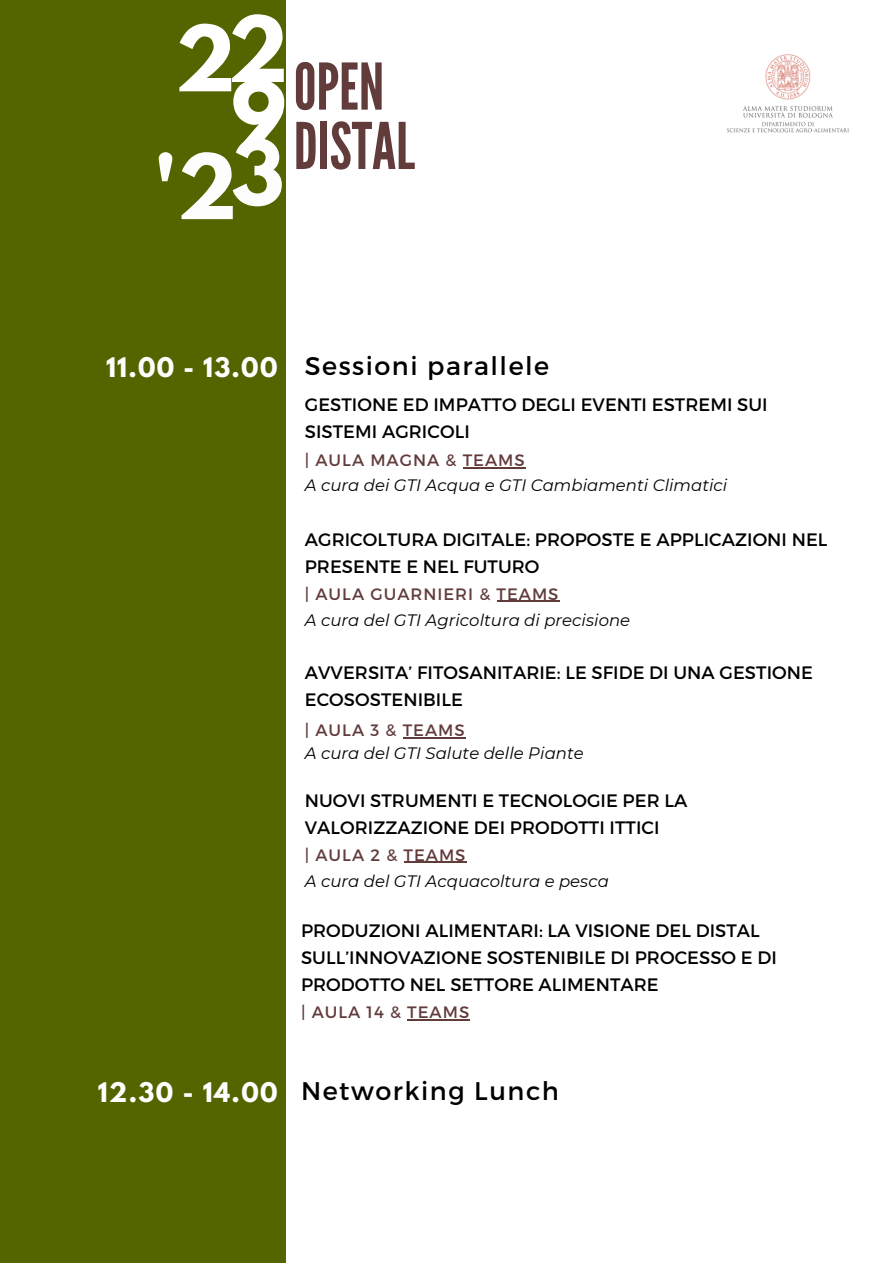
<style>
.page{position:relative;width:893px;height:1264px;background:#fff}
.page>*{position:absolute;margin:0;border:0;box-sizing:border-box;transform-origin:0 0}
.t1{font:700 80.55px "League Spartan";color:#fff}
.t2{font:700 80.1px "League Spartan";color:#fff}
.t3{font:700 79.65px "League Spartan";color:#fdfdfd}
.t4{font:64.2px "League Gothic";color:#623b3b}
.t5{font:25.5px "Montserrat";letter-spacing:.06em;color:#000}
.t6{font:700 24px "League Spartan";letter-spacing:.055em;color:#fefefe}
.t7{font:18px/27px "Montserrat";letter-spacing:.005em;color:#000}
.t8{font:italic 16.5px "Montserrat";letter-spacing:.005em;color:#000}
.t9{font:16.5px "Montserrat";letter-spacing:.06em;color:#623b3b}
</style>
<div class="page">
<div style="left:0;top:0;width:280px;height:1262px;background:#546500"></div>
<img style="left:727px;top:54px;width:121px;height:78px">
<div style="left:280px;top:0;width:6px;height:1262px;background:#546500"></div>
<div style="left:0;top:12px;width:280px;height:293px;background:#546500"></div>
<hr style="left:462px;top:467px;width:63px;height:1px;background:#623b3b">
<hr style="left:407px;top:1019px;width:63px;height:1px;background:#623b3b">
<hr style="left:403px;top:861px;width:63px;height:2px;background:#623b3b">
<hr style="left:496px;top:601px;width:63px;height:1px;background:#623b3b">
<hr style="left:402px;top:737px;width:63px;height:1px;background:#623b3b">
<p class="t1" style="left:175px;top:19px;width:62px">2</p>
<p class="t1" style="left:227px;top:9px;width:62px">2</p>
<p class="t2" style="left:231px;top:74px;width:57px">9</p>
<p class="t3" style="left:231px;top:133px;width:54px">3</p>
<p class="t3" style="left:154px;top:147px;width:85px">'2</p>
<p class="t4" style="left:294px;top:50px;width:92px">OPEN</p>
<p class="t4" style="left:294px;top:109px;width:123px">DISTAL</p>
<p class="t6" style="left:106px;top:355px;width:173px">11.00 - 13.00</p>
<p class="t5" style="left:305px;top:349px;width:246px">Sessioni parallele</p>
<p class="t7" style="left:305px;top:390px;width:464px">GESTIONE ED IMPATTO DEGLI EVENTI ESTREMI SUI<br>SISTEMI AGRICOLI</p>
<p class="t9" style="left:305px;top:449px;width:221px">| AULA MAGNA &amp; TEAMS</p>
<p class="t8" style="left:305px;top:475px;width:424px">A cura dei GTI Acqua e GTI Cambiamenti Climatici</p>
<p class="t7" style="left:305px;top:525px;width:524px">AGRICOLTURA DIGITALE: PROPOSTE E APPLICAZIONI NEL<br>PRESENTE E NEL FUTURO</p>
<p class="t9" style="left:305px;top:583px;width:255px">| AULA GUARNIERI &amp; TEAMS</p>
<p class="t8" style="left:305px;top:610px;width:327px">A cura del GTI Agricoltura di precisione</p>
<p class="t7" style="left:305px;top:658px;width:509px">AVVERSITA’ FITOSANITARIE: LE SFIDE DI UNA GESTIONE<br>ECOSOSTENIBILE</p>
<p class="t9" style="left:305px;top:719px;width:161px">| AULA 3 &amp; TEAMS</p>
<p class="t8" style="left:305px;top:743px;width:280px">A cura del GTI Salute delle Piante</p>
<p class="t7" style="left:305px;top:786px;width:384px">NUOVI STRUMENTI E TECNOLOGIE PER LA<br>VALORIZZAZIONE DEI PRODOTTI ITTICI</p>
<p class="t9" style="left:305px;top:844px;width:162px">| AULA 2 &amp; TEAMS</p>
<p class="t8" style="left:305px;top:871px;width:305px">A cura del GTI Acquacoltura e pesca</p>
<p class="t7" style="left:301px;top:916px;width:477px">PRODUZIONI ALIMENTARI: LA VISIONE DEL DISTAL<br>SULL’INNOVAZIONE SOSTENIBILE DI PROCESSO E DI<br>PRODOTTO NEL SETTORE ALIMENTARE</p>
<p class="t9" style="left:301px;top:1001px;width:170px">| AULA 14 &amp; TEAMS</p>
<p class="t6" style="left:98px;top:1080px;width:181px">12.30 - 14.00</p>
<p class="t5" style="left:301px;top:1074px;width:259px">Networking Lunch</p>
</div>
